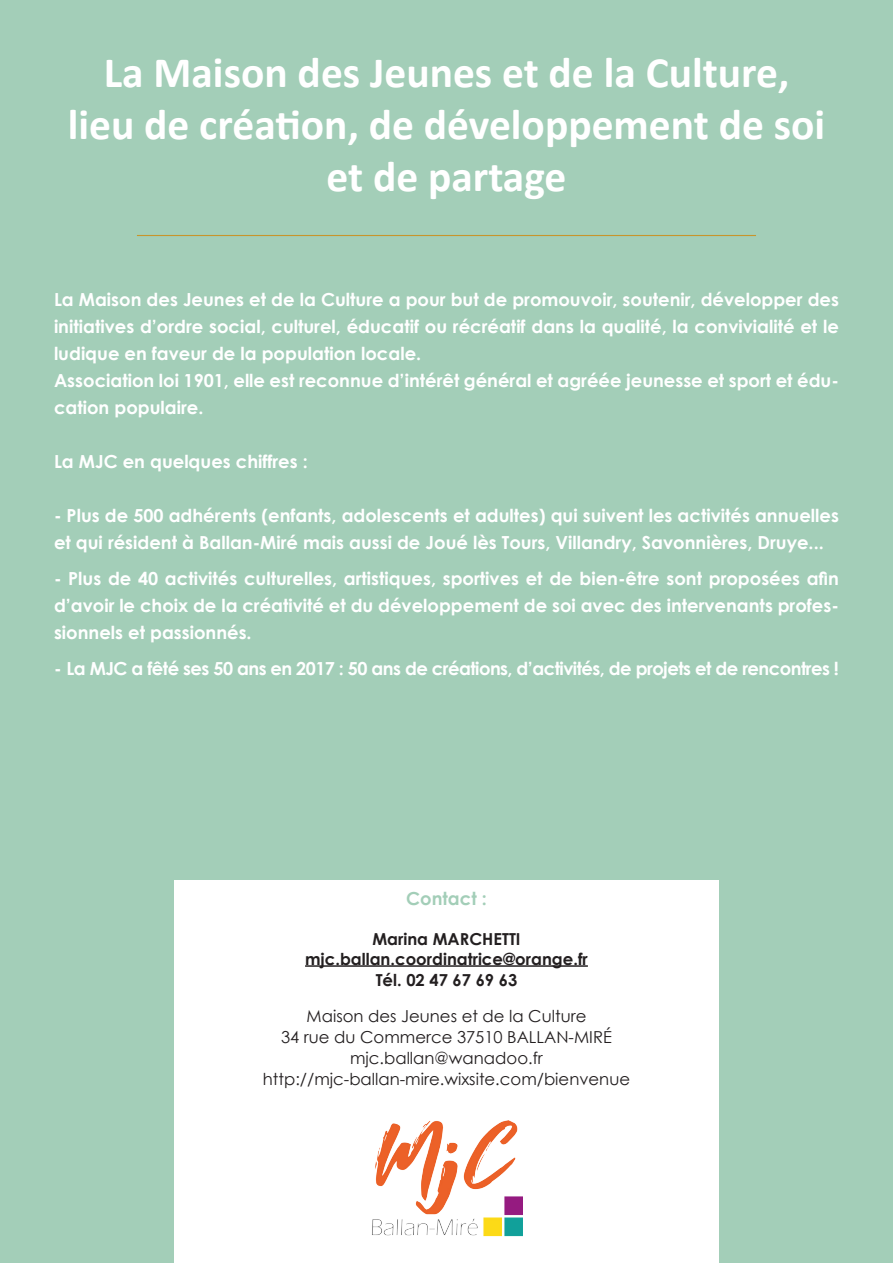
<style>
.page{position:relative;width:893px;height:1263px;background:#a3ceb8}
.page>*{position:absolute;margin:0;border:0;box-sizing:border-box;transform-origin:0 0}
.t1{font:700 43.5px/52.2px "Calibri";color:#fff;text-align:center}
.t2{font:700 18px/27px "Century Gothic";color:#fff;text-align:justify}
.t3{font:700 18px "Century Gothic";letter-spacing:-.03em;color:#fff}
.t4{font:700 18px "Century Gothic";color:#a3ceb8}
.t5{font:16.5px "Century Gothic";color:#231f20}
.t6{font:700 16.5px/19.8px "Century Gothic";color:#231f20;text-align:center}
</style>
<div class="page">
<hr style="left:137px;top:235px;width:619px;height:1px;background:#c7952c">
<div style="left:174px;top:880px;width:545px;height:383px;background:#fff"></div>
<hr style="left:305px;top:965px;width:283px;height:2px;background:#231f20">
<img style="left:372px;top:1120px;width:151px;height:117px">
<p class="t1" style="left:104px;top:46px;width:687px">La Maison des Jeunes et de la Culture,</p>
<p class="t1" style="left:68px;top:98px;width:759px">lieu de création, de développement de soi et de partage</p>
<p class="t2" style="left:54px;top:285px;width:786px">La Maison des Jeunes et de la Culture a pour but de promouvoir, soutenir, développer des initiatives d’ordre social, culturel, éducatif ou récréatif dans la qualité, la convivialité et le ludique en faveur de la population locale.</p>
<p class="t2" style="left:54px;top:366px;width:786px">Association loi 1901, elle est reconnue d’intérêt général et agréée jeunesse et sport et édu&shy;cation populaire.</p>
<p class="t2" style="left:54px;top:447px;width:255px">La MJC en quelques chiffres :</p>
<p class="t2" style="left:54px;top:501px;width:786px">- Plus de 500 adhérents (enfants, adolescents et adultes) qui suivent les activités annuelles et qui résident à Ballan-Miré mais aussi de Joué lès Tours, Villandry, Savonnières, Druye...</p>
<p class="t2" style="left:54px;top:564px;width:786px">- Plus de 40 activités culturelles, artistiques, sportives et de bien-être sont proposées afin d’avoir le choix de la créativité et du développement de soi avec des intervenants profes&shy;sionnels et passionnés.</p>
<p class="t3" style="left:54px;top:655px;width:786px">- La MJC a fêté ses 50 ans en 2017 : 50 ans de créations, d’activités, de projets et de rencontres !</p>
<p class="t4" style="left:406px;top:885px;width:82px">Contact :</p>
<p class="t6" style="left:305px;top:928px;width:284px">Marina MARCHETTI mjc.ballan.coordinatrice@orange.fr</p>
<p class="t6" style="left:376px;top:969px;width:143px">Tél. 02 47 67 69 63</p>
<p class="t5" style="left:307px;top:1004px;width:281px">Maison des Jeunes et de la Culture</p>
<p class="t5" style="left:281px;top:1025px;width:332px">34 rue du Commerce 37510 BALLAN-MIRÉ</p>
<p class="t5" style="left:350px;top:1046px;width:194px">mjc.ballan@wanadoo.fr</p>
<p class="t5" style="left:263px;top:1067px;width:369px">http://mjc-ballan-mire.wixsite.com/bienvenue</p>
</div>
